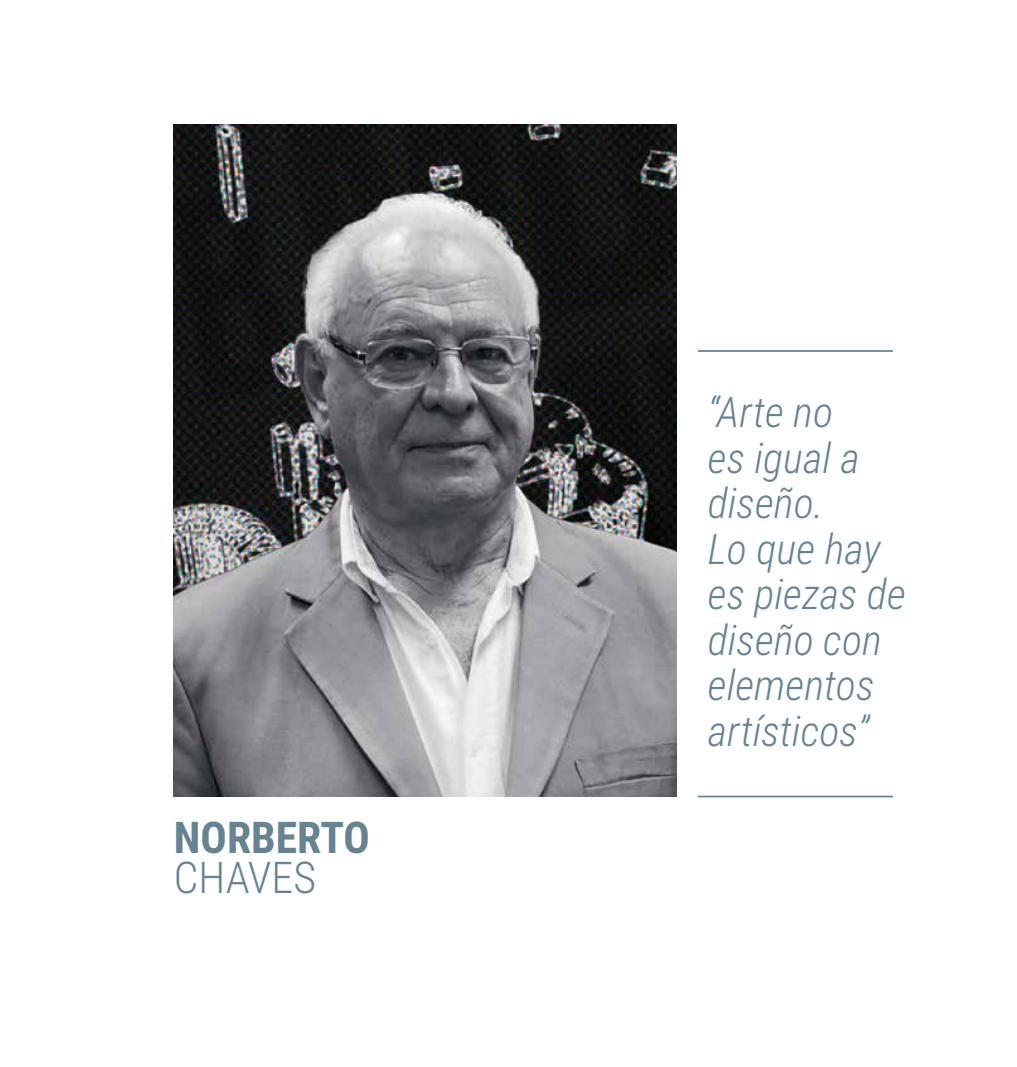
<style>
.page{position:relative;width:1017px;height:1067px;background:#fff}
.page>*{position:absolute;margin:0;border:0;box-sizing:border-box;transform-origin:0 0}
.t1{font:700 43.75px "Roboto Condensed";color:#678391}
.t2{font:300 43.75px "Roboto Condensed";color:#678391}
.t3{font:italic 300 42px/45.5px "Roboto Condensed";color:#678391}
</style>
<div class="page">
<img style="left:174px;top:124px;width:503px;height:672px">
<hr style="left:698px;top:795px;width:195px;height:2px;background:#678391">
<hr style="left:698px;top:350px;width:195px;height:2px;background:#678391">
<p class="t1" style="left:174px;top:806px;width:198px">NORBERTO</p>
<p class="t2" style="left:174px;top:847px;width:144px">CHAVES</p>
<p class="t3" style="left:708px;top:388px;width:200px">“Arte no<br>es igual a diseño.<br>Lo que hay es piezas de diseño con elementos artísticos”</p>
</div>
